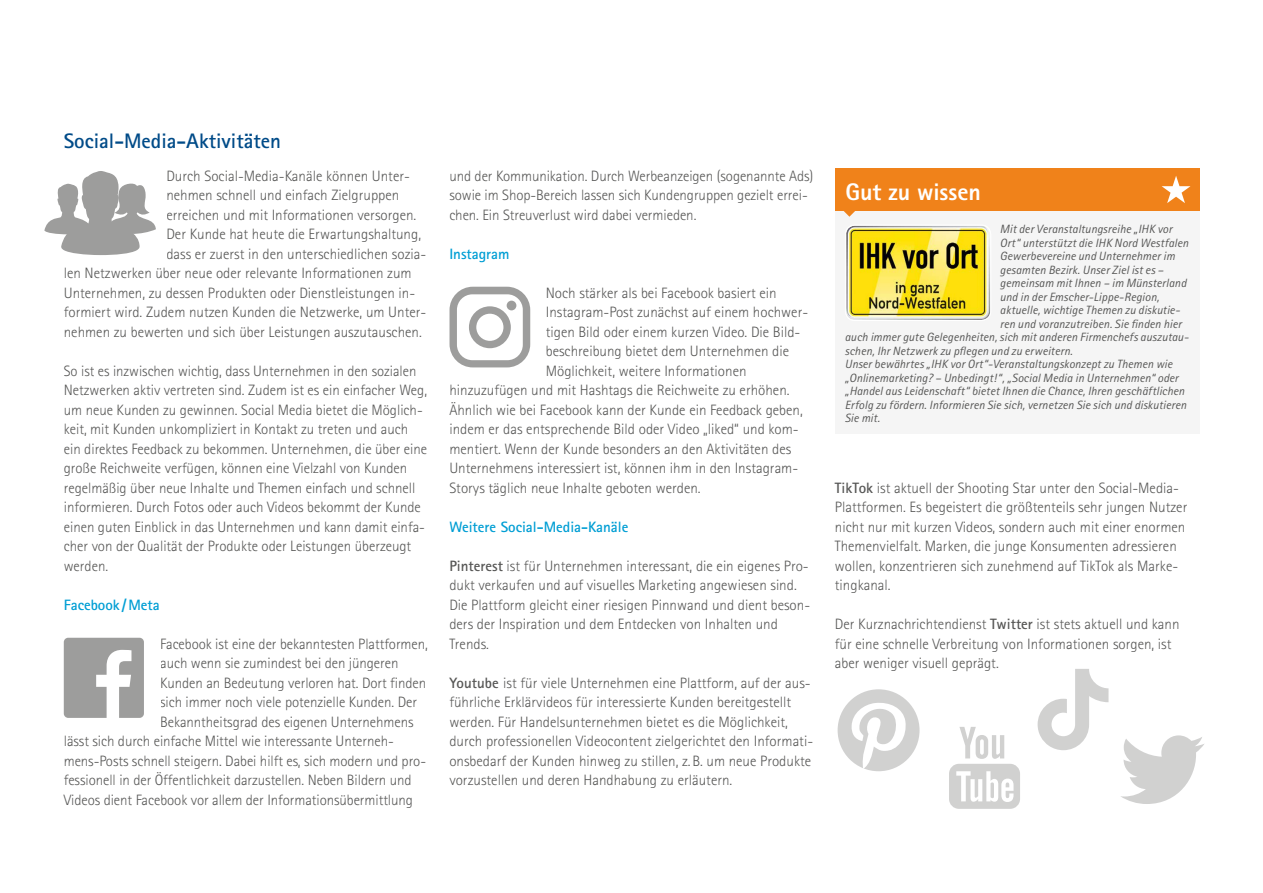
<style>
.page{position:relative;width:1263px;height:893px;background:#fff}
.page>*{position:absolute;margin:0;border:0;box-sizing:border-box;transform-origin:0 0}
.t1{font:800 24px "Rotis Sans Serif";letter-spacing:-.005em;color:#fff}
.t2{font:700 21px "Rotis Sans Serif";color:#004b88}
.t3{font:300 15px/19.5px "Rotis Sans Serif";color:#575756}
.t4{font:700 15px "Rotis Sans Serif";color:#009ed4}
.t5{font:italic 12px "Rotis Sans Serif";letter-spacing:.005em;color:#575756}
.s1{font-weight:700}
</style>
<div class="page">
<div style="left:835px;top:207px;width:364px;height:227px;background:#f5f5f5"></div>
<div style="left:835px;top:168px;width:364px;height:43px;background:#f0821a"></div>
<svg style="left:844px;top:211px;width:11px;height:6px"></svg>
<svg style="left:1162px;top:176px;width:28px;height:27px"></svg>
<svg style="left:64px;top:638px;width:80px;height:80px"></svg>
<svg style="left:449px;top:287px;width:81px;height:80px"></svg>
<div style="left:507px;top:301px;width:9px;height:9px;background:#9d9d9c;border-radius:50%"></div>
<img style="left:847px;top:227px;width:142px;height:92px">
<div style="left:845px;top:225px;width:146px;height:96px;border:1px solid #fff;border-radius:10px"></div>
<svg style="left:44px;top:171px;width:112px;height:84px"></svg>
<svg style="left:949px;top:727px;width:71px;height:82px"></svg>
<div style="left:838px;top:689px;width:81px;height:82px;background:#d1d1d0;border-radius:50%"></div>
<svg style="left:851px;top:703px;width:56px;height:66px"></svg>
<svg style="left:1037px;top:669px;width:71px;height:81px"></svg>
<svg style="left:1121px;top:735px;width:83px;height:69px"></svg>
<h2 class="t2" style="left:64px;top:128px;width:219px">Social-Media-Aktivitäten</h2>
<p class="t3" style="left:166px;top:166px;width:245px">Durch Social-Media-Kanäle können Unter-</p>
<p class="t3" style="left:166px;top:185px;width:235px">nehmen schnell und einfach Zielgruppen</p>
<p class="t3" style="left:166px;top:205px;width:251px">erreichen und mit Informationen versorgen.</p>
<p class="t3" style="left:166px;top:224px;width:256px">Der Kunde hat heute die Erwartungshaltung,</p>
<p class="t3" style="left:166px;top:244px;width:261px">dass er zuerst in den unterschiedlichen sozia-</p>
<p class="t3" style="left:64px;top:263px;width:349px">len Netzwerken über neue oder relevante Informationen zum</p>
<p class="t3" style="left:64px;top:283px;width:353px">Unternehmen, zu dessen Produkten oder Dienstleistungen in-</p>
<p class="t3" style="left:64px;top:302px;width:364px">formiert wird. Zudem nutzen Kunden die Netzwerke, um Unter-</p>
<p class="t3" style="left:64px;top:322px;width:360px">nehmen zu bewerten und sich über Leistungen auszutauschen.</p>
<p class="t3" style="left:64px;top:361px;width:365px">So ist es inzwischen wichtig, dass Unternehmen in den sozialen Netzwerken aktiv vertreten sind. Zudem ist es ein einfacher Weg, um neue Kunden zu gewinnen. Social Media bietet die Möglich&shy;keit, mit Kunden unkompliziert in Kontakt zu treten und auch ein direktes Feedback zu bekommen. Unternehmen, die über eine große Reichweite verfügen, können eine Vielzahl von Kunden regelmäßig über neue Inhalte und Themen einfach und schnell informieren. Durch Fotos oder auch Videos bekommt der Kunde einen guten Einblick in das Unternehmen und kann damit einfa&shy;cher von der Qualität der Produkte oder Leistungen überzeugt werden.</p>
<p class="t4" style="left:64px;top:595px;width:97px">Facebook /Meta</p>
<p class="t3" style="left:160px;top:634px;width:269px">Facebook ist eine der bekanntesten Plattformen,</p>
<p class="t3" style="left:160px;top:653px;width:240px">auch wenn sie zumindest bei den jüngeren</p>
<p class="t3" style="left:160px;top:673px;width:267px">Kunden an Bedeutung verloren hat. Dort finden</p>
<p class="t3" style="left:160px;top:692px;width:258px">sich immer noch viele potenzielle Kunden. Der</p>
<p class="t3" style="left:160px;top:712px;width:255px">Bekanntheitsgrad des eigenen Unternehmens</p>
<p class="t3" style="left:64px;top:731px;width:332px">lässt sich durch einfache Mittel wie interessante Unterneh-</p>
<p class="t3" style="left:64px;top:751px;width:364px">mens-Posts schnell steigern. Dabei hilft es, sich modern und pro-</p>
<p class="t3" style="left:64px;top:770px;width:349px">fessionell in der Öffentlichkeit darzustellen. Neben Bildern und</p>
<p class="t3" style="left:64px;top:790px;width:351px">Videos dient Facebook vor allem der Informationsübermittlung</p>
<p class="t3" style="left:449px;top:166px;width:366px">und der Kommunikation. Durch Werbeanzeigen (sogenannte Ads) sowie im Shop-Bereich lassen sich Kundengruppen gezielt errei&shy;chen. Ein Streuverlust wird dabei vermieden.</p>
<p class="t4" style="left:449px;top:244px;width:62px">Instagram</p>
<p class="t3" style="left:546px;top:283px;width:233px">Noch stärker als bei Facebook basiert ein</p>
<p class="t3" style="left:546px;top:302px;width:264px">Instagram-Post zunächst auf einem hochwer-</p>
<p class="t3" style="left:546px;top:322px;width:256px">tigen Bild oder einem kurzen Video. Die Bild-</p>
<p class="t3" style="left:546px;top:341px;width:245px">beschreibung bietet dem Unternehmen die</p>
<p class="t3" style="left:546px;top:361px;width:202px">Möglichkeit, weitere Informationen</p>
<p class="t3" style="left:449px;top:380px;width:342px">hinzuzufügen und mit Hashtags die Reichweite zu erhöhen.</p>
<p class="t3" style="left:449px;top:400px;width:355px">Ähnlich wie bei Facebook kann der Kunde ein Feedback geben,</p>
<p class="t3" style="left:449px;top:419px;width:351px">indem er das entsprechende Bild oder Video „liked“ und kom-</p>
<p class="t3" style="left:449px;top:439px;width:343px">mentiert. Wenn der Kunde besonders an den Aktivitäten des</p>
<p class="t3" style="left:449px;top:458px;width:349px">Unternehmens interessiert ist, können ihm in den Instagram-</p>
<p class="t3" style="left:449px;top:478px;width:253px">Storys täglich neue Inhalte geboten werden.</p>
<p class="t4" style="left:449px;top:517px;width:181px">Weitere Social-Media-Kanäle</p>
<p class="t3" style="left:449px;top:556px;width:362px"><span class="s1">Pinterest</span> ist für Unternehmen interessant, die ein eigenes Pro&shy;dukt verkaufen und auf visuelles Marketing angewiesen sind.<br>Die Plattform gleicht einer riesigen Pinnwand und dient beson&shy;ders der Inspiration und dem Entdecken von Inhalten und Trends.</p>
<p class="t3" style="left:449px;top:673px;width:365px"><span class="s1">Youtube</span> ist für viele Unternehmen eine Plattform, auf der aus&shy;führliche Erklärvideos für interessierte Kunden bereitgestellt werden. Für Handelsunternehmen bietet es die Möglichkeit, durch professionellen Videocontent zielgerichtet den Informati&shy;onsbedarf der Kunden hinweg zu stillen, z.B. um neue Produkte vorzustellen und deren Handhabung zu erläutern.</p>
<h1 class="t1" style="left:845px;top:176px;width:137px">Gut zu wissen</h1>
<p class="t5" style="left:1000px;top:222px;width:174px">Mit der Veranstaltungsreihe „IHK vor</p>
<p class="t5" style="left:1000px;top:236px;width:190px">Ort“ unterstützt die IHK Nord Westfalen</p>
<p class="t5" style="left:1000px;top:249px;width:177px">Gewerbevereine und Unternehmer im</p>
<p class="t5" style="left:1000px;top:263px;width:165px">gesamten Bezirk. Unser Ziel ist es –</p>
<p class="t5" style="left:1000px;top:276px;width:188px">gemeinsam mit Ihnen – im Münsterland</p>
<p class="t5" style="left:1000px;top:290px;width:161px">und in der Emscher-Lippe-Region,</p>
<p class="t5" style="left:1000px;top:303px;width:182px">aktuelle, wichtige Themen zu diskutie-</p>
<p class="t5" style="left:1000px;top:317px;width:183px">ren und voranzutreiben. Sie finden hier</p>
<p class="t5" style="left:845px;top:330px;width:345px">auch immer gute Gelegenheiten, sich mit anderen Firmenchefs auszutau-</p>
<p class="t5" style="left:845px;top:344px;width:229px">schen, Ihr Netzwerk zu pflegen und zu erweitern.</p>
<p class="t5" style="left:845px;top:357px;width:329px">Unser bewährtes „IHK vor Ort“-Veranstaltungskonzept zu Themen wie</p>
<p class="t5" style="left:845px;top:371px;width:335px">„Onlinemarketing? – Unbedingt!“, „Social Media in Unternehmen“ oder</p>
<p class="t5" style="left:845px;top:384px;width:341px">„Handel aus Leidenschaft“ bietet Ihnen die Chance, Ihren geschäftlichen</p>
<p class="t5" style="left:845px;top:398px;width:343px">Erfolg zu fördern. Informieren Sie sich, vernetzen Sie sich und diskutieren</p>
<p class="t5" style="left:845px;top:411px;width:36px">Sie mit.</p>
<p class="t3" style="left:835px;top:478px;width:354px"><span class="s1">TikTok</span> ist aktuell der Shooting Star unter den Social-Media-Plattformen. Es begeistert die größtenteils sehr jungen Nutzer nicht nur mit kurzen Videos, sondern auch mit einer enormen Themenvielfalt. Marken, die junge Konsumenten adressieren wollen, konzentrieren sich zunehmend auf TikTok als Marke&shy;tingkanal.</p>
<p class="t3" style="left:835px;top:614px;width:346px">Der Kurznachrichtendienst <span class="s1">Twitter</span> ist stets aktuell und kann für eine schnelle Verbreitung von Informationen sorgen, ist aber weniger visuell geprägt.</p>
</div>
